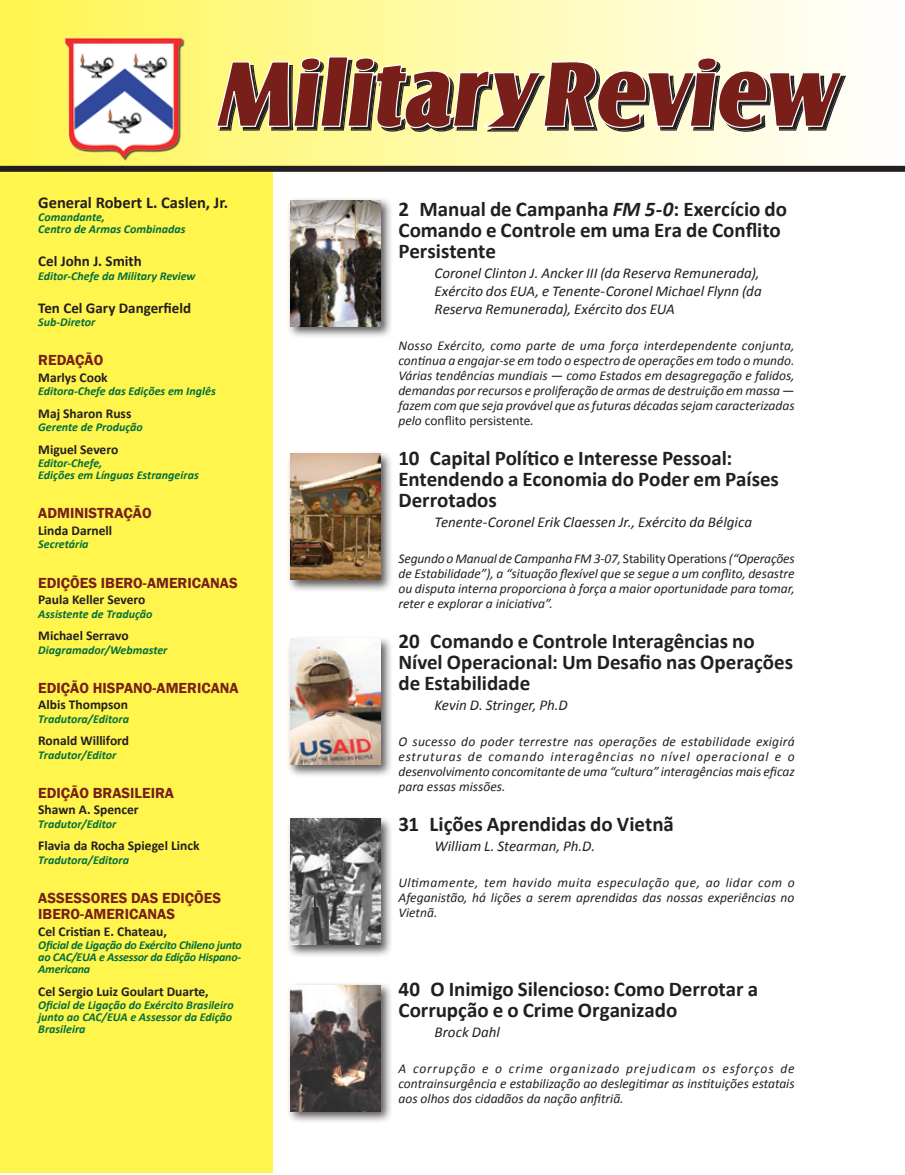
<style>
.page{position:relative;width:905px;height:1175px;background:#fff}
.page>*{position:absolute;margin:0;border:0;box-sizing:border-box;transform-origin:0 0}
.Article_Title{font:700 21px/21px "Calibri";color:#231f20}
.staff{font:700 16.5px "Calibri";color:#231f20}
.Article_Author{font:italic 15px/18px "Calibri";color:#231f20}
.t1{font:600 15px/16.5px "Franklin Gothic";color:#771f19}
.staff-2{font:700 15px "Calibri";color:#231f20}
.synopsis{font:italic 13.5px/15px "Calibri";color:#231f20;text-align:justify}
.staff-3{font:700 13.5px "Calibri";color:#231f20}
.staff_title{font:italic 700 12px/12px "Calibri";color:#006f3b}
.s1{font-style:italic}
.s2{font-style:normal}
</style>
<div class="page">
<div style="left:0;top:0;width:904px;height:168px;background:linear-gradient(to right,#fff64f,#fff)"></div>
<div style="left:286px;top:196px;width:107px;height:143px;background:#231f20;opacity:.75"></div>
<img style="left:290px;top:200px;width:90px;height:126px">
<div style="left:286px;top:450px;width:107px;height:143px;background:#231f20;opacity:.75"></div>
<img style="left:290px;top:454px;width:90px;height:126px">
<div style="left:286px;top:634px;width:107px;height:143px;background:#231f20;opacity:.75"></div>
<img style="left:290px;top:638px;width:90px;height:126px">
<div style="left:286px;top:814px;width:107px;height:143px;background:#231f20;opacity:.75"></div>
<img style="left:290px;top:818px;width:90px;height:126px">
<div style="left:286px;top:981px;width:107px;height:143px;background:#231f20;opacity:.75"></div>
<img style="left:290px;top:985px;width:90px;height:126px">
<div style="left:0;top:169px;width:272px;height:1003px;background:#fff54d"></div>
<div style="left:0;top:166px;width:904px;height:6px;background:#231f20"></div>
<img style="left:59px;top:34px;width:274px;height:129px">
<svg style="left:216px;top:56px;width:630px;height:76px;background:#a77e66"></svg>
<p class="staff" style="left:38px;top:192px;width:191px">General Robert L. Caslen, Jr.</p>
<p class="staff_title" style="left:38px;top:211px;width:149px">Comandante,<br>Centro de Armas Combinadas</p>
<p class="staff-2" style="left:38px;top:252px;width:105px">Cel John J. Smith</p>
<p class="staff_title" style="left:38px;top:269px;width:159px">Editor-Chefe da Military Review</p>
<p class="staff-2" style="left:38px;top:298px;width:154px">Ten Cel Gary Dangerfield</p>
<p class="staff_title" style="left:38px;top:316px;width:59px">Sub-Diretor</p>
<p class="t1" style="left:38px;top:352px;width:67px">REDAÇÃO</p>
<p class="staff-3" style="left:38px;top:369px;width:71px">Marlys Cook</p>
<p class="staff_title" style="left:38px;top:385px;width:179px">Editora-Chefe das Edições em Inglês</p>
<p class="staff-3" style="left:38px;top:405px;width:95px">Maj Sharon Russ</p>
<p class="staff_title" style="left:38px;top:421px;width:106px">Gerente de Produção</p>
<p class="staff-3" style="left:38px;top:441px;width:82px">Miguel Severo</p>
<p class="staff_title" style="left:38px;top:457px;width:162px">Editor-Chefe,<br>Edições em Línguas Estrangeiras</p>
<p class="t1" style="left:38px;top:505px;width:115px">ADMINISTRAÇÃO</p>
<p class="staff-3" style="left:38px;top:522px;width:75px">Linda Darnell</p>
<p class="staff_title" style="left:38px;top:538px;width:52px">Secretária</p>
<p class="t1" style="left:38px;top:574px;width:201px">EDIÇÕES IBERO-AMERICANAS</p>
<p class="staff-3" style="left:38px;top:591px;width:109px">Paula Keller Severo</p>
<p class="staff_title" style="left:38px;top:607px;width:116px">Assistente de Tradução</p>
<p class="staff-3" style="left:38px;top:627px;width:92px">Michael Serravo</p>
<p class="staff_title" style="left:38px;top:643px;width:131px">Diagramador/Webmaster</p>
<p class="t1" style="left:38px;top:679px;width:202px">EDIÇÃO HISPANO-AMERICANA</p>
<p class="staff-3" style="left:38px;top:696px;width:91px">Albis Thompson</p>
<p class="staff_title" style="left:38px;top:712px;width:92px">Tradutora/Editora</p>
<p class="staff-3" style="left:38px;top:732px;width:92px">Ronald Williford</p>
<p class="staff_title" style="left:38px;top:748px;width:80px">Tradutor/Editor</p>
<p class="t1" style="left:38px;top:784px;width:137px">EDIÇÃO BRASILEIRA</p>
<p class="staff-3" style="left:38px;top:801px;width:102px">Shawn A. Spencer</p>
<p class="staff_title" style="left:38px;top:817px;width:80px">Tradutor/Editor</p>
<p class="staff-3" style="left:38px;top:837px;width:163px">Flavia da Rocha Spiegel Linck</p>
<p class="staff_title" style="left:38px;top:853px;width:92px">Tradutora/Editora</p>
<p class="t1" style="left:38px;top:889px;width:184px">ASSESSORES DAS EDIÇÕES<br>IBERO-AMERICANAS</p>
<p class="staff-3" style="left:38px;top:922px;width:130px">Cel Cristian E. Chateau,</p>
<p class="staff_title" style="left:38px;top:938px;width:205px;text-align:justify">Oficial de Ligação do Exército Chileno junto ao CAC/EUA e Assessor da Edição Hispano-Americana</p>
<p class="staff-3" style="left:38px;top:982px;width:172px">Cel Sergio Luiz Goulart Duarte,</p>
<p class="staff_title" style="left:38px;top:998px;width:197px">Oficial de Ligação do Exército Brasileiro junto ao CAC/EUA e Assessor da Edição<br>Brasileira</p>
<p class="Article_Title" style="left:398px;top:198px;width:390px">2 Manual de Campanha <span class="s1">FM 5-0</span>: Exercício do<br>Comando e Controle em uma Era de Conflito<br>Persistente</p>
<p class="Article_Author" style="left:434px;top:263px;width:329px">Coronel Clinton J. Ancker III (da Reserva Remunerada),<br>Exército dos EUA, e Tenente-Coronel Michael Flynn (da<br>Reserva Remunerada), Exército dos EUA</p>
<p class="synopsis" style="left:398px;top:337px;width:398px">Nosso Exército, como parte de uma força interdependente conjunta, continua a engajar-se em todo o espectro de operações em todo o mundo.<br>Várias tendências mundiais — como Estados em desagregação e falidos, demandas por recursos e proliferação de armas de destruição em massa — fazem com que seja provável que as futuras décadas sejam caracterizadas pelo <span class="s2">conflito persistente</span>.</p>
<p class="Article_Title" style="left:398px;top:447px;width:382px">10 Capital Político e Interesse Pessoal:<br>Entendendo a Economia do Poder em Países<br>Derrotados</p>
<p class="Article_Author" style="left:434px;top:512px;width:319px">Tenente-Coronel Erik Claessen Jr., Exército da Bélgica</p>
<p class="synopsis" style="left:398px;top:550px;width:398px">Segundo o Manual de Campanha FM 3-07, <span class="s2">Stability Operations</span> (“Operações de Estabilidade”), a “situação flexível que se segue a um conflito, desastre ou disputa interna proporciona à força a maior oportunidade para tomar, reter e explorar a iniciativa”.</p>
<p class="Article_Title" style="left:398px;top:630px;width:396px">20 Comando e Controle Interagências no<br>Nível Operacional: Um Desafio nas Operações de Estabilidade</p>
<p class="Article_Author" style="left:434px;top:695px;width:135px">Kevin D. Stringer, Ph.D</p>
<p class="synopsis" style="left:398px;top:733px;width:398px">O sucesso do poder terrestre nas operações de estabilidade exigirá estruturas de comando interagências no nível operacional e o desenvolvimento concomitante de uma “cultura” interagências mais eficaz para essas missões.</p>
<p class="Article_Title" style="left:398px;top:813px;width:277px">31 Lições Aprendidas do Vietnã</p>
<p class="Article_Author" style="left:434px;top:836px;width:162px">William L. Stearman, Ph.D.</p>
<p class="synopsis" style="left:398px;top:874px;width:398px">Ultimamente, tem havido muita especulação que, ao lidar com o Afeganistão, há lições a serem aprendidas das nossas experiências no Vietnã.</p>
<p class="Article_Title" style="left:398px;top:978px;width:361px">40 O Inimigo Silencioso: Como Derrotar a<br>Corrupção e o Crime Organizado</p>
<p class="Article_Author" style="left:434px;top:1022px;width:67px">Brock Dahl</p>
<p class="synopsis" style="left:398px;top:1060px;width:398px">A corrupção e o crime organizado prejudicam os esforços de contrainsurgência e estabilização ao deslegitimar as instituições estatais aos olhos dos cidadãos da nação anfitriã.</p>
</div>
